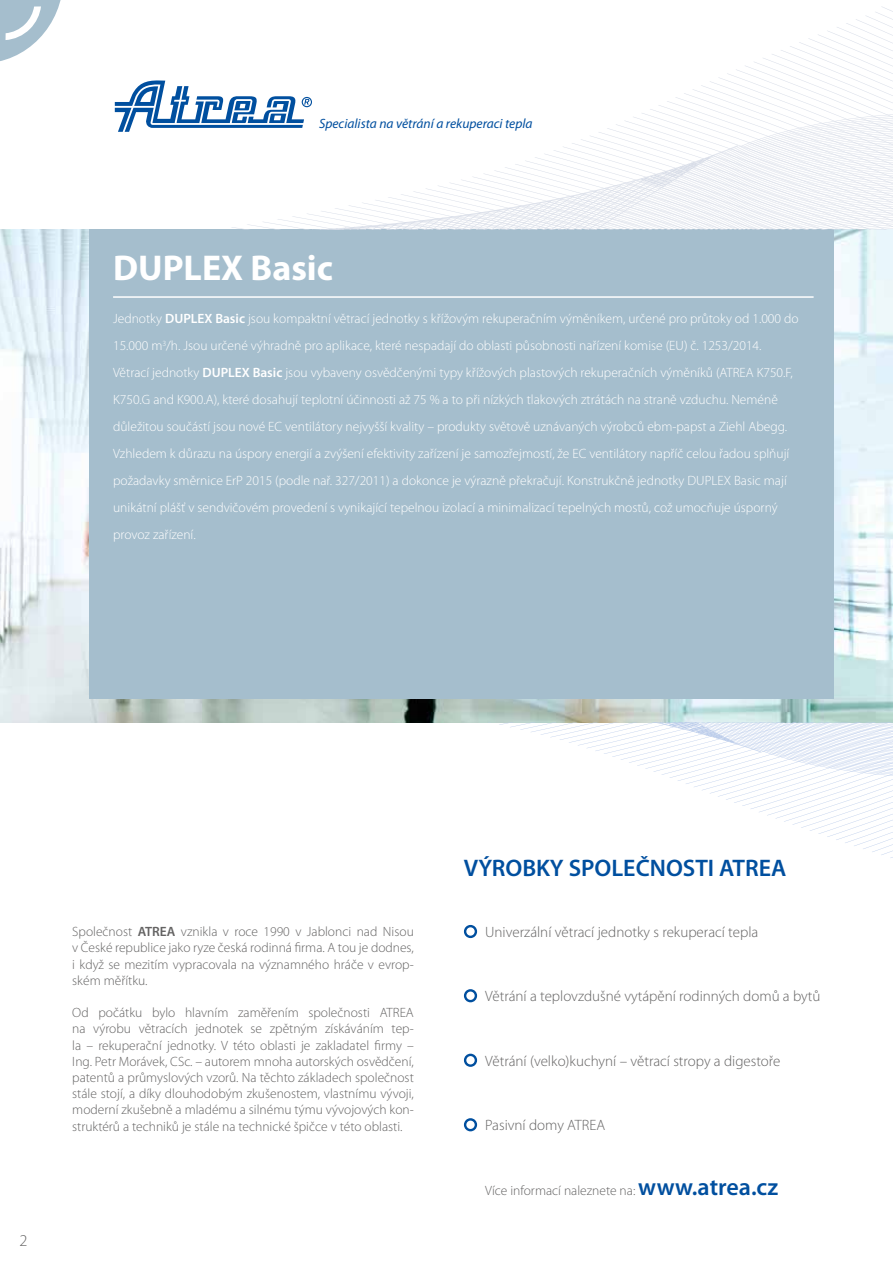
<style>
.page{position:relative;width:893px;height:1263px;background:#fff}
.page>*{position:absolute;margin:0;border:0;box-sizing:border-box;transform-origin:0 0}
.t1{font:700 36px "Myriad Pro";color:#fff}
.t2{font:600 24px "Myriad Pro";color:#004f9f}
.t3{font:300 16.5px "Myriad Pro";color:#646363}
.t4{font:300 15px "Myriad Pro";color:#646363}
.t5{font:300 13.5px/27px "Myriad Pro";color:#fff}
.t6{font:300 13.5px/16.2px "Myriad Pro";color:#646363;text-align:justify}
.t7{font:italic 13.5px "Myriad Pro";color:#004f9f}
.s1{font-weight:600}
.s2{font-weight:600;font-size:24px;color:#004f9f}
</style>
<div class="page">
<img style="left:0;top:230px;width:893px;height:493px">
<svg style="left:499px;top:723px;width:394px;height:135px"></svg>
<div style="left:89px;top:229px;width:744px;height:469px;background:#a5becd"></div>
<svg style="left:0;top:0;width:61px;height:61px"></svg>
<div style="left:464px;top:989px;width:13px;height:13px;border:2px solid #004f9f;border-radius:50%"></div>
<div style="left:464px;top:1054px;width:13px;height:13px;border:2px solid #004f9f;border-radius:50%"></div>
<div style="left:464px;top:1118px;width:13px;height:13px;border:2px solid #004f9f;border-radius:50%"></div>
<div style="left:464px;top:925px;width:13px;height:13px;border:2px solid #004f9f;border-radius:50%"></div>
<svg style="left:115px;top:6px;width:778px;height:224px"></svg>
<hr style="left:113px;top:296px;width:701px;height:2px;background:#fff">
<p class="t7" style="left:319px;top:116px;width:215px">Specialista na větrání a rekuperaci tepla</p>
<h1 class="t1" style="left:113px;top:248px;width:221px">DUPLEX Basic</h1>
<p class="t5" style="left:113px;top:305px;width:687px">Jednotky <span class="s1">DUPLEX Basic</span> jsou kompaktní větrací jednotky s křížovým rekuperačním výměníkem, určené pro průtoky od 1.000 do 15.000 m<sup>3</sup>/h. Jsou určené výhradně pro aplikace, které nespadají do oblasti působnosti nařízení komise (EU) č. 1253/2014.<br>Větrací jednotky <span class="s1">DUPLEX Basic</span> jsou vybaveny osvědčenými typy křížových plastových rekuperačních výměníků (ATREA K750.F, K750.G and K900.A), které dosahují teplotní účinnosti až 75 % a to při nízkých tlakových ztrátách na straně vzduchu. Neméně důležitou součástí jsou nové EC ventilátory nejvyšší kvality – produkty světově uznávaných výrobců ebm-papst a Ziehl Abegg.<br>Vzhledem k důrazu na úspory energií a zvýšení efektivity zařízení je samozřejmostí, že EC ventilátory napříč celou řadou splňují požadavky směrnice ErP 2015 (podle nař. 327/2011) a dokonce je výrazně překračují. Konstrukčně jednotky DUPLEX Basic mají unikátní plášť v sendvičovém provedení s vynikající tepelnou izolací a minimalizací tepelných mostů, což umocňuje úsporný provoz zařízení.</p>
<p class="t3" style="left:20px;top:1231px;width:10px">2</p>
<p class="t6" style="left:72px;top:924px;width:343px">Společnost <span class="s1">ATREA</span> vznikla v roce 1990 v Jablonci nad Nisou v České republice jako ryze česká rodinná firma. A tou je dodnes, i když se mezitím vypracovala na významného hráče v evrop&shy;ském měřítku.</p>
<p class="t6" style="left:72px;top:1005px;width:343px">Od počátku bylo hlavním zaměřením společnosti ATREA na výrobu větracích jednotek se zpětným získáváním tep&shy;la – rekuperační jednotky. V této oblasti je zakladatel firmy – Ing. Petr Morávek, CSc. – autorem mnoha autorských osvědčení, patentů a průmyslových vzorů. Na těchto základech společnost stále stojí, a díky dlouhodobým zkušenostem, vlastnímu vývoji, moderní zkušebně a mladému a silnému týmu vývojových kon&shy;struktérů a techniků je stále na technické špičce v této oblasti.</p>
<h2 class="t2" style="left:464px;top:854px;width:324px">VÝROBKY SPOLEČNOSTI ATREA</h2>
<p class="t4" style="left:485px;top:924px;width:275px">Univerzální větrací jednotky s rekuperací tepla</p>
<p class="t4" style="left:485px;top:988px;width:337px">Větrání a teplovzdušné vytápění rodinných domů a bytů</p>
<p class="t4" style="left:485px;top:1053px;width:297px">Větrání (velko)kuchyní – větrací stropy a digestoře</p>
<p class="t4" style="left:485px;top:1117px;width:122px">Pasivní domy ATREA</p>
<p class="t6" style="left:485px;top:1182px;width:294px">Více informací naleznete na: <span class="s2">www.atrea.cz</span></p>
</div>
